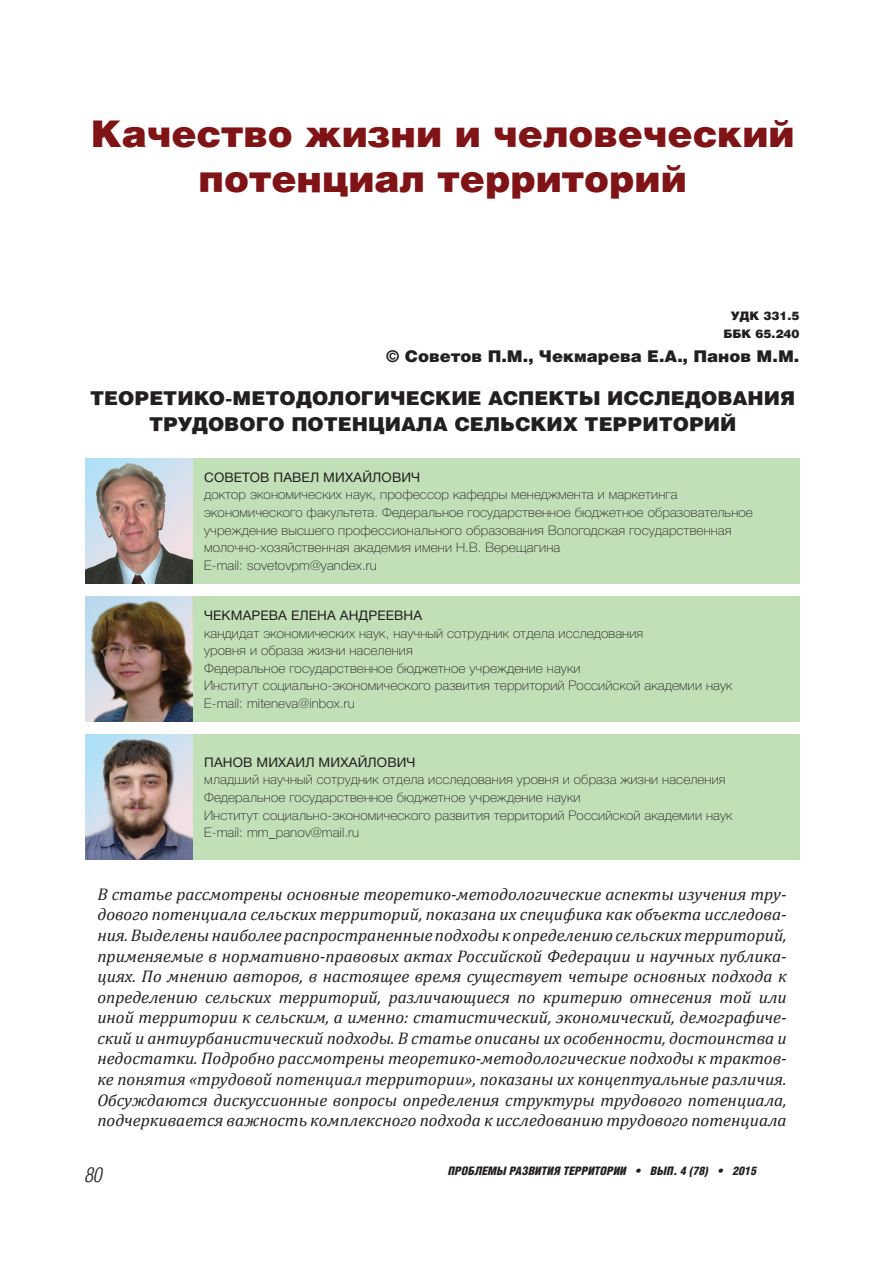
<style>
.page{position:relative;width:893px;height:1263px;background:#fff}
.page>*{position:absolute;margin:0;border:0;box-sizing:border-box;transform-origin:0 0}
.t1{font:900 36.75px/44.1px "Helios";color:#7f1315;text-align:center}
.t2{font:italic 300 20.55px "Helios Cond";color:#231f20}
.t3{font:900 19.05px/26.4px "Helios";color:#231f20;text-align:center}
.t4{font:italic 16.95px/20.5px "Cambria";color:#231f20;text-align:justify}
.t5{font:900 16.2px "Helios";color:#231f20}
.t6{font:100 13.2px/17.7px "Helvetica Neue Cyr";letter-spacing:.01em;color:#231f20}
.t7{font:13.2px "Helvetica Neue Cyr";letter-spacing:.01em;color:#231f20}
.t8{font:italic 900 11.7px "Helios Cond";color:#231f20}
.t9{font:900 11.7px/18.3px "Helios";color:#231f20;text-align:right}
</style>
<div class="page">
<div style="left:85px;top:458px;width:714px;height:125px;background:#c1e0b8"></div>
<div style="left:85px;top:597px;width:714px;height:125px;background:#c1e0b8"></div>
<div style="left:85px;top:735px;width:714px;height:125px;background:#c1e0b8"></div>
<img style="left:85px;top:458px;width:107px;height:126px">
<img style="left:85px;top:597px;width:107px;height:125px">
<img style="left:85px;top:735px;width:107px;height:125px">
<h1 class="t1" style="left:91px;top:115px;width:705px">Качество жизни и человеческий потенциал территорий</h1>
<p class="t9" style="left:723px;top:307px;width:78px">УДК 331.5<br>ББК 65.240</p>
<p class="t5" style="left:386px;top:350px;width:415px">© Советов П.М., Чекмарева Е.А., Панов М.М.</p>
<p class="t3" style="left:90px;top:386px;width:707px">ТЕОРЕТИКО-МЕТОДОЛОГИЧЕСКИЕ АСПЕКТЫ ИССЛЕДОВАНИЯ<br>ТРУДОВОГО ПОТЕНЦИАЛА СЕЛЬСКИХ ТЕРРИТОРИЙ</p>
<p class="t7" style="left:204px;top:470px;width:218px">СОВЕТОВ ПАВЕЛ МИХАЙЛОВИЧ</p>
<p class="t6" style="left:204px;top:487px;width:550px">доктор экономических наук, профессор кафедры менеджмента и маркетинга экономического факультета. Федеральное государственное бюджетное образовательное учреждение высшего профессионального образования Вологодская государственная молочно-хозяйственная академия имени Н.В. Верещагина<br>E-mail: sovetovpm@yandex.ru</p>
<p class="t7" style="left:204px;top:608px;width:219px">ЧЕКМАРЕВА ЕЛЕНА АНДРЕЕВНА</p>
<p class="t6" style="left:204px;top:625px;width:530px">кандидат экономических наук, научный сотрудник отдела исследования<br>уровня и образа жизни населения<br>Федеральное государственное бюджетное учреждение науки<br>Институт социально-экономического развития территорий Российской академии наук E-mail: miteneva@inbox.ru</p>
<p class="t7" style="left:204px;top:755px;width:213px">ПАНОВ МИХАИЛ МИХАЙЛОВИЧ</p>
<p class="t6" style="left:204px;top:772px;width:530px">младший научный сотрудник отдела исследования уровня и образа жизни населения Федеральное государственное бюджетное учреждение науки<br>Институт социально-экономического развития территорий Российской академии наук E-mail: mm_panov@mail.ru</p>
<p class="t4" style="left:97px;top:883px;width:691px">В статье рассмотрены основные теоретико-методологические аспекты изучения тру&shy;дового потенциала сельских территорий, показана их специфика как объекта исследова&shy;ния. Выделенынаиболее распространенные подходык определениюсельскихтерриторий, применяемые в нормативно-правовых актах Российской Федерации и научных публика&shy;циях. По мнению авторов, в настоящее время существует четыре основных подхода к определению сельских территорий, различающиеся по критерию отнесения той или иной территории к сельским, а именно: статистический, экономический, демографиче&shy;ский и антиурбанистический подходы. В статье описаны их особенности, достоинства и недостатки. Подробно рассмотрены теоретико-методологические подходы к трактов&shy;ке понятия «трудовой потенциал территории», показаны их концептуальные различия.<br>Обсуждаются дискуссионные вопросы определения структуры трудового потенциала, подчеркивается важность комплексного подхода к исследованию трудового потенциала</p>
<p class="t2" style="left:85px;top:1167px;width:19px">80</p>
<p class="t8" style="left:448px;top:1167px;width:310px">ПРОБЛЕМЫ РАЗВИТИЯ ТЕРРИТОРИИ • ВЫП. 4 (78) • 2015</p>
</div>
